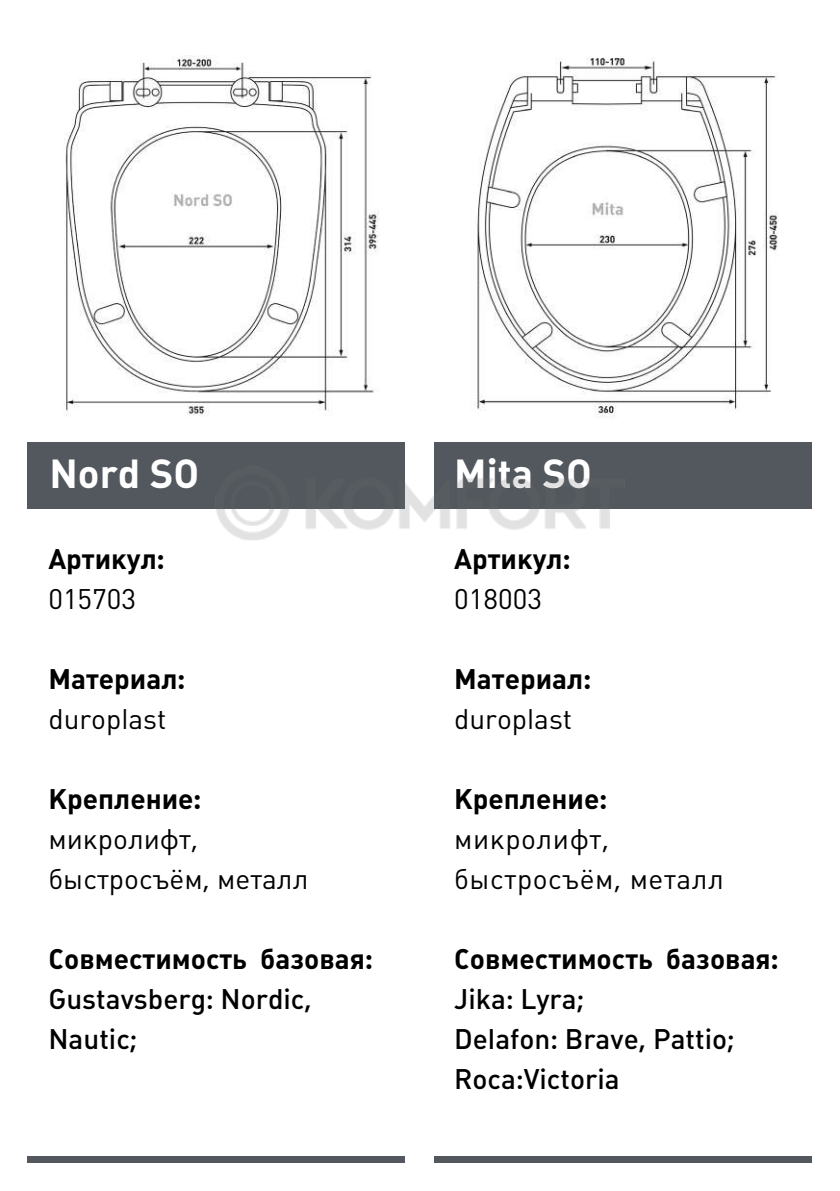
<style>
.page{position:relative;width:840px;height:1191px;background:#fff}
.page>*{position:absolute;margin:0;border:0;box-sizing:border-box;transform-origin:0 0}
.t1{font:700 40px "Plumb C";color:#fff}
.t2{font:700 28px "Plumb C";color:#000}
.t3{font:28px/40px "Plumb Medium C";color:#000}
.t4{font:28px/40px "Plumb C";color:#000}
.t5{font:28px/40px "Plumb C";letter-spacing:.02em;color:#000}
</style>
<div class="page">
<div style="left:434px;top:442px;width:377px;height:67px;background:#52585e"></div>
<div style="left:434px;top:1156px;width:377px;height:6px;background:#52585e"></div>
<img style="left:477px;top:57px;width:301px;height:361px">
<div style="left:27px;top:1156px;width:377px;height:6px;background:#52585e"></div>
<div style="left:27px;top:442px;width:377px;height:67px;background:#52585e"></div>
<img style="left:64px;top:55px;width:315px;height:362px">
<img style="left:216px;top:457px;width:394px;height:83px">
<h1 class="t1" style="left:49px;top:451px;width:151px">Nord SO</h1>
<p class="t2" style="left:48px;top:542px;width:118px">Артикул:</p>
<p class="t4" style="left:48px;top:579px;width:89px">015703</p>
<p class="t2" style="left:48px;top:662px;width:138px">Материал:</p>
<p class="t4" style="left:48px;top:699px;width:119px">duroplast</p>
<p class="t2" style="left:48px;top:782px;width:154px">Крепление:</p>
<p class="t4" style="left:48px;top:819px;width:261px">микролифт, быстросъём, металл</p>
<p class="t2" style="left:48px;top:942px;width:326px">Совместимость базовая:</p>
<p class="t3" style="left:48px;top:978px;width:265px">Gustavsberg: Nordic,<br>Nautic;</p>
<h1 class="t1" style="left:454px;top:451px;width:139px">Mita SO</h1>
<p class="t2" style="left:454px;top:542px;width:118px">Артикул:</p>
<p class="t4" style="left:454px;top:579px;width:89px">018003</p>
<p class="t2" style="left:454px;top:662px;width:138px">Материал:</p>
<p class="t4" style="left:454px;top:699px;width:119px">duroplast</p>
<p class="t2" style="left:454px;top:782px;width:154px">Крепление:</p>
<p class="t5" style="left:454px;top:819px;width:271px">микролифт, быстросъём, металл</p>
<p class="t2" style="left:454px;top:942px;width:326px">Совместимость базовая:</p>
<p class="t3" style="left:454px;top:978px;width:282px">Jika: Lyra;<br>Delafon: Brave, Pattio;<br>Roca:Victoria</p>
</div>
